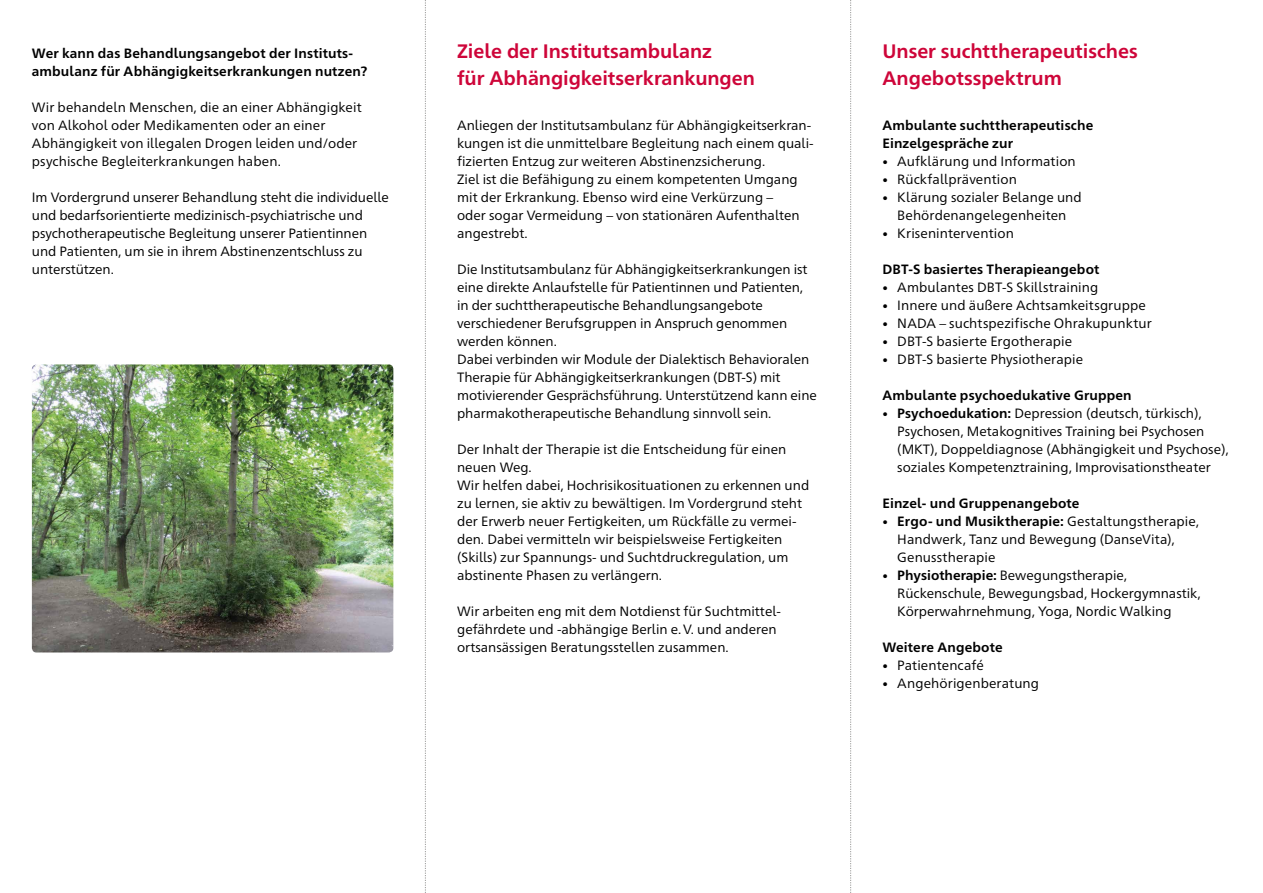
<style>
.page{position:relative;width:1263px;height:893px;background:#fff}
.page>*{position:absolute;margin:0;border:0;box-sizing:border-box;transform-origin:0 0}
.t1{font:700 19.5px/27px "Frutiger Neue 1450 Pro";color:#ce0539}
.t2{font:13.5px/18px "Frutiger Neue 1450 Pro";color:#000}
.t3{font:700 13.5px/18px "Frutiger Neue 1450 Pro";letter-spacing:.01em;color:#000}
.s1{font-size:11.25px}
.s2{font-weight:700}
</style>
<div class="page">
<img style="left:32px;top:364px;width:361px;height:288px">
<svg style="left:425px;top:0;width:1px;height:893px"></svg>
<svg style="left:850px;top:0;width:1px;height:893px"></svg>
<p class="t3" style="left:32px;top:44px;width:337px">Wer kann das Behandlungsangebot der Instituts&shy;ambulanz für Abhängigkeitserkrankungen nutzen?</p>
<p class="t2" style="left:32px;top:98px;width:331px">Wir behandeln Menschen, die an einer Abhängigkeit von Alkohol oder Medikamenten oder an einer Abhängigkeit von illegalen Drogen leiden und/oder psychische Begleiterkrankungen haben.</p>
<p class="t2" style="left:32px;top:188px;width:358px">Im Vordergrund unserer Behandlung steht die individuelle und bedarfsorientierte medizinisch-psychiatrische und psychotherapeutische Begleitung unserer Patientinnen und Patienten, um sie in ihrem Abstinenzentschluss zu unterstützen.</p>
<h1 class="t1" style="left:457px;top:37px;width:299px">Ziele der Institutsambulanz<br>für Abhängigkeitserkrankungen</h1>
<p class="t2" style="left:457px;top:116px;width:358px">Anliegen der Institutsambulanz für Abhängigkeitserkran&shy;kungen ist die unmittelbare Begleitung nach einem quali&shy;fizierten Entzug zur weiteren Abstinenzsicherung.<br>Ziel ist die Befähigung zu einem kompetenten Umgang mit der Erkrankung. Ebenso wird eine Verkürzung –<br>oder sogar Vermeidung – von stationären Aufenthalten angestrebt.</p>
<p class="t2" style="left:457px;top:260px;width:361px">Die Institutsambulanz für Abhängigkeitserkrankungen ist eine direkte Anlaufstelle für Patientinnen und Patienten, in der suchttherapeutische Behandlungsangebote verschiedener Berufsgruppen in Anspruch genommen werden können.<br>Dabei verbinden wir Module der Dialektisch Behavioralen Therapie für Abhängigkeitserkrankungen (DBT-S) mit motivierender Gesprächsführung. Unterstützend kann eine pharmakotherapeutische Behandlung sinnvoll sein.</p>
<p class="t2" style="left:457px;top:440px;width:354px">Der Inhalt der Therapie ist die Entscheidung für einen neuen Weg.<br>Wir helfen dabei, Hochrisikosituationen zu erkennen und zu lernen, sie aktiv zu bewältigen. Im Vordergrund steht der Erwerb neuer Fertigkeiten, um Rückfälle zu vermei&shy;den. Dabei vermitteln wir beispielsweise Fertigkeiten (Skills) zur Spannungs- und Suchtdruckregulation, um abstinente Phasen zu verlängern.</p>
<p class="t2" style="left:457px;top:602px;width:325px">Wir arbeiten eng mit dem Notdienst für Suchtmittel&shy;gefährdete und -abhängige Berlin e.V. und anderen ortsansässigen Beratungsstellen zusammen.</p>
<h1 class="t1" style="left:882px;top:37px;width:257px">Unser suchttherapeutisches<br>Angebotsspektrum</h1>
<p class="t3" style="left:882px;top:116px;width:212px">Ambulante suchttherapeutische<br>Einzelgespräche zur</p>
<p class="t2" style="left:882px;top:152px;width:195px"><span class="s1">•</span> Aufklärung und Information</p>
<p class="t2" style="left:882px;top:170px;width:136px"><span class="s1">•</span> Rückfallprävention</p>
<p class="t2" style="left:882px;top:188px;width:201px;text-align:center"><span class="s1">•</span> Klärung sozialer Belange und<br>Behördenangelegenheiten</p>
<p class="t2" style="left:882px;top:224px;width:133px"><span class="s1">•</span> Krisenintervention</p>
<p class="t3" style="left:882px;top:260px;width:218px">DBT-S basiertes Therapieangebot</p>
<p class="t2" style="left:882px;top:278px;width:217px"><span class="s1">•</span> Ambulantes DBT-S Skillstraining</p>
<p class="t2" style="left:882px;top:296px;width:265px"><span class="s1">•</span> Innere und äußere Achtsamkeitsgruppe</p>
<p class="t2" style="left:882px;top:314px;width:271px"><span class="s1">•</span> NADA – suchtspezifische Ohrakupunktur</p>
<p class="t2" style="left:882px;top:332px;width:191px"><span class="s1">•</span> DBT-S basierte Ergotherapie</p>
<p class="t2" style="left:882px;top:350px;width:202px"><span class="s1">•</span> DBT-S basierte Physiotherapie</p>
<p class="t3" style="left:882px;top:386px;width:251px">Ambulante psychoedukative Gruppen</p>
<p class="t2" style="left:897px;top:404px;width:333px;text-indent:-15px"><span class="s1">•</span> <span class="s2">Psychoedukation:</span> Depression (deutsch, türkisch), Psychosen, Metakognitives Training bei Psychosen (MKT), Doppeldiagnose (Abhängigkeit und Psychose), soziales Kompetenztraining, Improvisationstheater</p>
<p class="t3" style="left:882px;top:494px;width:199px">Einzel- und Gruppenangebote</p>
<p class="t2" style="left:897px;top:512px;width:303px;text-indent:-15px"><span class="s1">•</span> <span class="s2">Ergo- und Musiktherapie:</span> Gestaltungstherapie,<br>Handwerk, Tanz und Bewegung (DanseVita),<br>Genusstherapie</p>
<p class="t2" style="left:897px;top:566px;width:305px;text-indent:-15px"><span class="s1">•</span> <span class="s2">Physiotherapie:</span> Bewegungstherapie,<br>Rückenschule, Bewegungsbad, Hockergymnastik,<br>Körperwahrnehmung, Yoga, Nordic Walking</p>
<p class="t3" style="left:882px;top:638px;width:122px">Weitere Angebote</p>
<p class="t2" style="left:882px;top:656px;width:103px"><span class="s1">•</span> Patientencafé</p>
<p class="t2" style="left:882px;top:674px;width:158px"><span class="s1">•</span> Angehörigenberatung</p>
</div>
